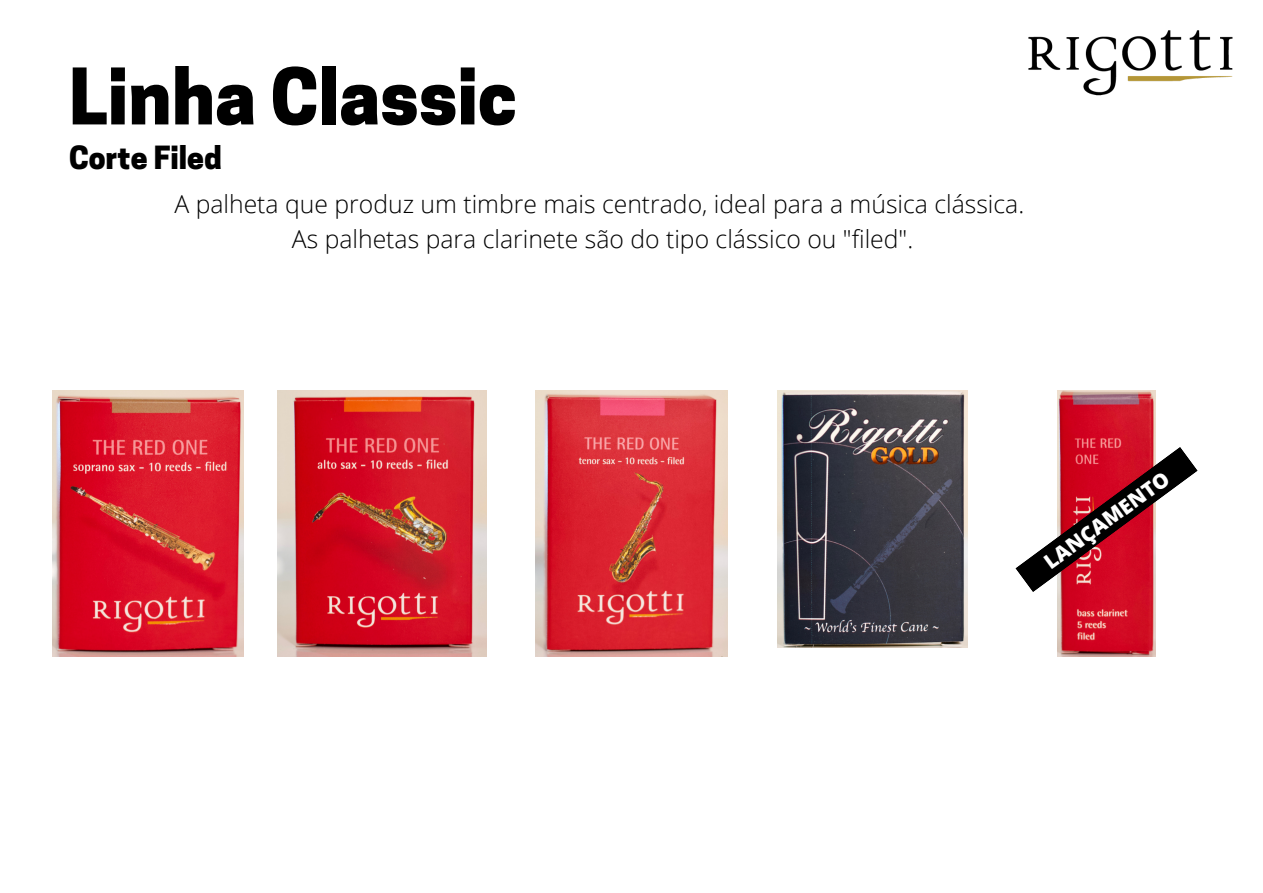
<style>
.page{position:relative;width:1263px;height:893px;background:#fff}
.page>*{position:absolute;margin:0;border:0;box-sizing:border-box;transform-origin:0 0}
.t1{font:800 72.97px "Cooper Hewitt";color:#000}
.t2{font:800 30px "Cooper Hewitt";color:#000}
.t3{font:300 24.75px/34.3px "Open Sans";color:#000;text-align:center}
.t4{font:800 20.55px "Open Sans";color:#fff}
</style>
<div class="page">
<img style="left:1028px;top:30px;width:205px;height:66px">
<img style="left:277px;top:391px;width:209px;height:265px">
<img style="left:53px;top:391px;width:190px;height:265px">
<img style="left:536px;top:391px;width:192px;height:265px">
<img style="left:1057px;top:391px;width:98px;height:265px">
<img style="left:777px;top:391px;width:191px;height:257px">
<svg style="left:1015px;top:447px;width:183px;height:145px"></svg>
<h1 class="t1" style="left:69px;top:70px;width:449px">Linha Classic</h1>
<p class="t2" style="left:69px;top:147px;width:154px">Corte Filed</p>
<p class="t3" style="left:174px;top:187px;width:851px">A palheta que produz um timbre mais centrado, ideal para a música clássica.<br>As palhetas para clarinete são do tipo clássico ou "filed".</p>
<p class="t4" style="left:1038px;top:552px;width:151px;rotate:-36deg">LANÇAMENTO</p>
</div>
